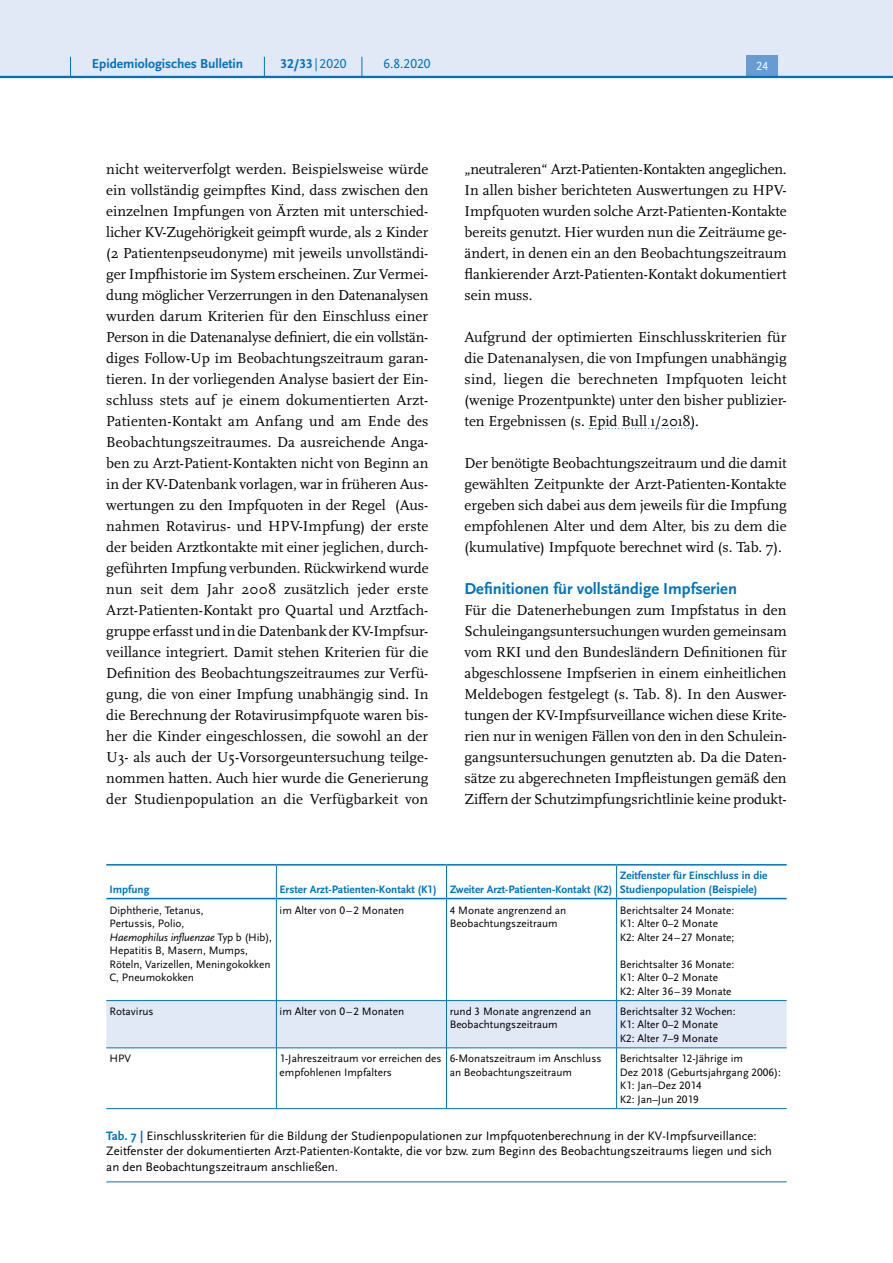
<style>
.page{position:relative;width:893px;height:1263px;background:#fff}
.page>*{position:absolute;margin:0;border:0;box-sizing:border-box;transform-origin:0 0}
.t1{font:700 16.5px "Scala Sans Pro";color:#0072bc}
.P_-_Fließtext{font:15px/21px "Scala Pro";color:#000;text-align:justify}
.t2{font:700 13.5px "Scala Sans Pro";color:#0072bc}
.t3{font:13.5px "Scala Sans Pro";color:#0072bc}
.P_-_Bildunterschrift{font:12.75px/15.8px "Scala Sans Pro";color:#000}
.t4{font:12.45px "Scala Sans Pro";color:#fff}
.P_-_Tab_linksbündig{font:11.25px/13.5px "Scala Sans Pro";color:#000}
.P_-_Tab_linksbündig-2{font:700 11.25px/13.5px "Scala Sans Pro";color:#0072bc}
.s1{font-weight:400}
.s2{font-style:italic}
.s3{font-weight:700;color:#0072bc}
</style>
<div class="page">
<svg style="left:589px;top:428px;width:102px;height:1px"></svg>
<hr style="left:106px;top:1181px;width:681px;height:1px;background:#0072bc">
<div style="left:106px;top:1001px;width:681px;height:46px;background:#e1e8f6"></div>
<hr style="left:106px;top:864px;width:170px;height:1px;background:#0072bc">
<hr style="left:276px;top:864px;width:170px;height:1px;background:#0072bc">
<hr style="left:446px;top:864px;width:171px;height:1px;background:#0072bc">
<hr style="left:617px;top:864px;width:170px;height:1px;background:#0072bc">
<hr style="left:106px;top:898px;width:170px;height:1px;background:#0072bc">
<hr style="left:276px;top:898px;width:170px;height:1px;background:#0072bc">
<hr style="left:446px;top:898px;width:171px;height:1px;background:#0072bc">
<hr style="left:617px;top:898px;width:170px;height:1px;background:#0072bc">
<hr style="left:276px;top:865px;width:1px;height:33px;background:#0072bc">
<hr style="left:446px;top:865px;width:1px;height:33px;background:#0072bc">
<hr style="left:616px;top:865px;width:1px;height:33px;background:#0072bc">
<hr style="left:276px;top:899px;width:1px;height:101px;background:#0072bc">
<hr style="left:446px;top:899px;width:1px;height:101px;background:#0072bc">
<hr style="left:616px;top:899px;width:1px;height:101px;background:#0072bc">
<hr style="left:106px;top:1000px;width:170px;height:1px;background:#0072bc">
<hr style="left:276px;top:1000px;width:170px;height:1px;background:#0072bc">
<hr style="left:276px;top:1001px;width:1px;height:47px;background:#0072bc">
<hr style="left:446px;top:1000px;width:171px;height:1px;background:#0072bc">
<hr style="left:446px;top:1001px;width:1px;height:47px;background:#0072bc">
<hr style="left:617px;top:1000px;width:170px;height:1px;background:#0072bc">
<hr style="left:616px;top:1001px;width:1px;height:47px;background:#0072bc">
<hr style="left:106px;top:1047px;width:170px;height:1px;background:#0072bc">
<hr style="left:276px;top:1047px;width:170px;height:1px;background:#0072bc">
<hr style="left:276px;top:1048px;width:1px;height:60px;background:#0072bc">
<hr style="left:446px;top:1047px;width:171px;height:1px;background:#0072bc">
<hr style="left:446px;top:1048px;width:1px;height:60px;background:#0072bc">
<hr style="left:617px;top:1047px;width:170px;height:1px;background:#0072bc">
<hr style="left:616px;top:1048px;width:1px;height:60px;background:#0072bc">
<hr style="left:106px;top:1108px;width:170px;height:1px;background:#0072bc">
<hr style="left:276px;top:1108px;width:170px;height:1px;background:#0072bc">
<hr style="left:446px;top:1108px;width:171px;height:1px;background:#0072bc">
<hr style="left:617px;top:1108px;width:170px;height:1px;background:#0072bc">
<div style="left:0;top:0;width:893px;height:77px;background:#e1e8f6"></div>
<div style="left:746px;top:55px;width:32px;height:21px;background:#679bd2"></div>
<hr style="left:0;top:76px;width:893px;height:2px;background:#0072bc">
<svg style="left:70px;top:57px;width:1px;height:19px"></svg>
<svg style="left:264px;top:57px;width:1px;height:19px"></svg>
<svg style="left:362px;top:57px;width:1px;height:19px"></svg>
<p class="t2" style="left:92px;top:55px;width:153px">Epidemiologisches Bulletin</p>
<p class="t2" style="left:280px;top:55px;width:68px">32/33 <span class="s1">|2020</span></p>
<p class="t3" style="left:383px;top:55px;width:49px">6.8.2020</p>
<p class="t4" style="left:756px;top:59px;width:13px">24</p>
<p class="P_-_Fließtext" style="left:106px;top:158px;width:324px">nicht weiterverfolgt werden. Beispielsweise würde ein vollständig geimpftes Kind, dass zwischen den einzelnen Impfungen von Ärzten mit unterschied&shy;licher KV-Zugehörigkeit geimpft wurde, als 2 Kinder (2 Patientenpseudonyme) mit jeweils unvollständi&shy;ger Impfhistorie im System erscheinen. Zur Vermei&shy;dung möglicher Verzerrungen in den Datenanalysen wurden darum Kriterien für den Einschluss einer Person in die Datenanalyse definiert, die ein vollstän&shy;diges Follow-Up im Beobachtungszeitraum garan&shy;tieren. In der vorliegenden Analyse basiert der Ein&shy;schluss stets auf je einem dokumentierten Arzt-Patienten-Kontakt am Anfang und am Ende des Beobachtungszeitraumes. Da ausreichende Anga&shy;ben zu Arzt-Patient-Kontakten nicht von Beginn an in der KV-Datenbank vorlagen, war in früheren Aus&shy;wertungen zu den Impfquoten in der Regel (Aus&shy;nahmen Rotavirus- und HPV-Impfung) der erste der beiden Arztkontakte mit einer jeglichen, durch&shy;geführten Impfung verbunden. Rückwirkend wurde nun seit dem Jahr 2008 zusätzlich jeder erste Arzt-Patienten-Kontakt pro Quartal und Arztfach&shy;gruppe erfasst und in die Datenbank der KV-Impfsur&shy;veillance integriert. Damit stehen Kriterien für die Definition des Beobachtungszeitraumes zur Verfü&shy;gung, die von einer Impfung unabhängig sind. In die Berechnung der Rotavirusimpfquote waren bis&shy;her die Kinder eingeschlossen, die sowohl an der U3- als auch der U5-Vorsorgeuntersuchung teilge&shy;nommen hatten. Auch hier wurde die Generierung der Studienpopulation an die Verfügbarkeit von</p>
<p class="P_-_Fließtext" style="left:465px;top:158px;width:324px">„neutraleren“ Arzt-Patienten-Kontakten angeglichen.<br>In allen bisher berichteten Auswertungen zu HPV-Impfquoten wurden solche Arzt-Patienten-Kontakte bereits genutzt. Hier wurden nun die Zeiträume ge&shy;ändert, in denen ein an den Beobachtungszeitraum flankierender Arzt-Patienten-Kontakt dokumentiert sein muss.</p>
<p class="P_-_Fließtext" style="left:465px;top:326px;width:324px">Aufgrund der optimierten Einschlusskriterien für die Datenanalysen, die von Impfungen unabhängig sind, liegen die berechneten Impfquoten leicht (wenige Prozentpunkte) unter den bisher publizier&shy;ten Ergebnissen (s. Epid Bull 1/2018).</p>
<p class="P_-_Fließtext" style="left:465px;top:452px;width:324px">Der benötigte Beobachtungszeitraum und die damit gewählten Zeitpunkte der Arzt-Patienten-Kontakte ergeben sich dabei aus dem jeweils für die Impfung empfohlenen Alter und dem Alter, bis zu dem die (kumulative) Impfquote berechnet wird (s. Tab. 7).</p>
<h4 class="t1" style="left:465px;top:578px;width:274px">Definitionen für vollständige Impfserien</h4>
<p class="P_-_Fließtext" style="left:465px;top:599px;width:324px">Für die Datenerhebungen zum Impfstatus in den Schuleingangsuntersuchungen wurden gemeinsam vom RKI und den Bundesländern Definitionen für abgeschlossene Impfserien in einem einheitlichen Meldebogen festgelegt (s. Tab. 8). In den Auswer&shy;tungen der KV-Impfsurveillance wichen diese Krite&shy;rien nur in wenigen Fällen von den in den Schulein&shy;gangsuntersuchungen genutzten ab. Da die Daten&shy;sätze zu abgerechneten Impfleistungen gemäß den Ziffern der Schutzimpfungsrichtlinie keine produkt-</p>
<p class="P_-_Tab_linksbündig-2" style="left:109px;top:882px;width:41px">Impfung</p>
<p class="P_-_Tab_linksbündig-2" style="left:280px;top:882px;width:159px">Erster Arzt-Patienten-Kontakt (K1)</p>
<p class="P_-_Tab_linksbündig-2" style="left:450px;top:882px;width:164px">Zweiter Arzt-Patienten-Kontakt (K2)</p>
<p class="P_-_Tab_linksbündig-2" style="left:620px;top:869px;width:149px">Zeitfenster für Einschluss in die<br>Studienpopulation (Beispiele)</p>
<p class="P_-_Tab_linksbündig" style="left:109px;top:903px;width:164px">Diphtherie, Tetanus,<br>Pertussis, Polio,<br><span class="s2">Haemophilus influenzae</span> Typ b (Hib),<br>Hepatitis B, Masern, Mumps,<br>Röteln, Varizellen, Meningokokken<br>C, Pneumokokken</p>
<p class="P_-_Tab_linksbündig" style="left:280px;top:903px;width:126px">im Alter von 0 – 2 Monaten</p>
<p class="P_-_Tab_linksbündig" style="left:450px;top:903px;width:118px">4 Monate angrenzend an<br>Beobachtungszeitraum</p>
<p class="P_-_Tab_linksbündig" style="left:620px;top:903px;width:116px">Berichtsalter 24 Monate:</p>
<p class="P_-_Tab_linksbündig" style="left:620px;top:917px;width:100px">K1: Alter 0–2 Monate</p>
<p class="P_-_Tab_linksbündig" style="left:620px;top:930px;width:116px">K2: Alter 24–27 Monate;</p>
<p class="P_-_Tab_linksbündig" style="left:620px;top:957px;width:116px">Berichtsalter 36 Monate:</p>
<p class="P_-_Tab_linksbündig" style="left:620px;top:971px;width:100px">K1: Alter 0–2 Monate</p>
<p class="P_-_Tab_linksbündig" style="left:620px;top:984px;width:113px">K2: Alter 36–39 Monate</p>
<p class="P_-_Tab_linksbündig" style="left:109px;top:1004px;width:46px">Rotavirus</p>
<p class="P_-_Tab_linksbündig" style="left:280px;top:1004px;width:126px">im Alter von 0 – 2 Monaten</p>
<p class="P_-_Tab_linksbündig" style="left:450px;top:1004px;width:143px">rund 3 Monate angrenzend an<br>Beobachtungszeitraum</p>
<p class="P_-_Tab_linksbündig" style="left:620px;top:1004px;width:117px">Berichtsalter 32 Wochen:</p>
<p class="P_-_Tab_linksbündig" style="left:620px;top:1018px;width:100px">K1: Alter 0–2 Monate</p>
<p class="P_-_Tab_linksbündig" style="left:620px;top:1031px;width:100px">K2: Alter 7–9 Monate</p>
<p class="P_-_Tab_linksbündig" style="left:109px;top:1052px;width:23px">HPV</p>
<p class="P_-_Tab_linksbündig" style="left:280px;top:1052px;width:164px">1-Jahreszeitraum vor erreichen des empfohlenen Impfalters</p>
<p class="P_-_Tab_linksbündig" style="left:450px;top:1052px;width:153px">6-Monatszeitraum im Anschluss an Beobachtungszeitraum</p>
<p class="P_-_Tab_linksbündig" style="left:620px;top:1052px;width:163px">Berichtsalter 12-Jährige im<br>Dez 2018 (Geburtsjahrgang 2006):</p>
<p class="P_-_Tab_linksbündig" style="left:620px;top:1079px;width:83px">K1: Jan–Dez 2014</p>
<p class="P_-_Tab_linksbündig" style="left:620px;top:1092px;width:81px">K2: Jan–Jun 2019</p>
<p class="P_-_Bildunterschrift" style="left:106px;top:1127px;width:667px"><span class="s3">Tab. 7 |</span> Einschlusskriterien für die Bildung der Studienpopulationen zur Impfquotenberechnung in der KV-Impfsurveillance:<br>Zeitfenster der dokumentierten Arzt-Patienten-Kontakte, die vor bzw. zum Beginn des Beobachtungszeitraums liegen und sich an den Beobachtungszeitraum anschließen.</p>
</div>
